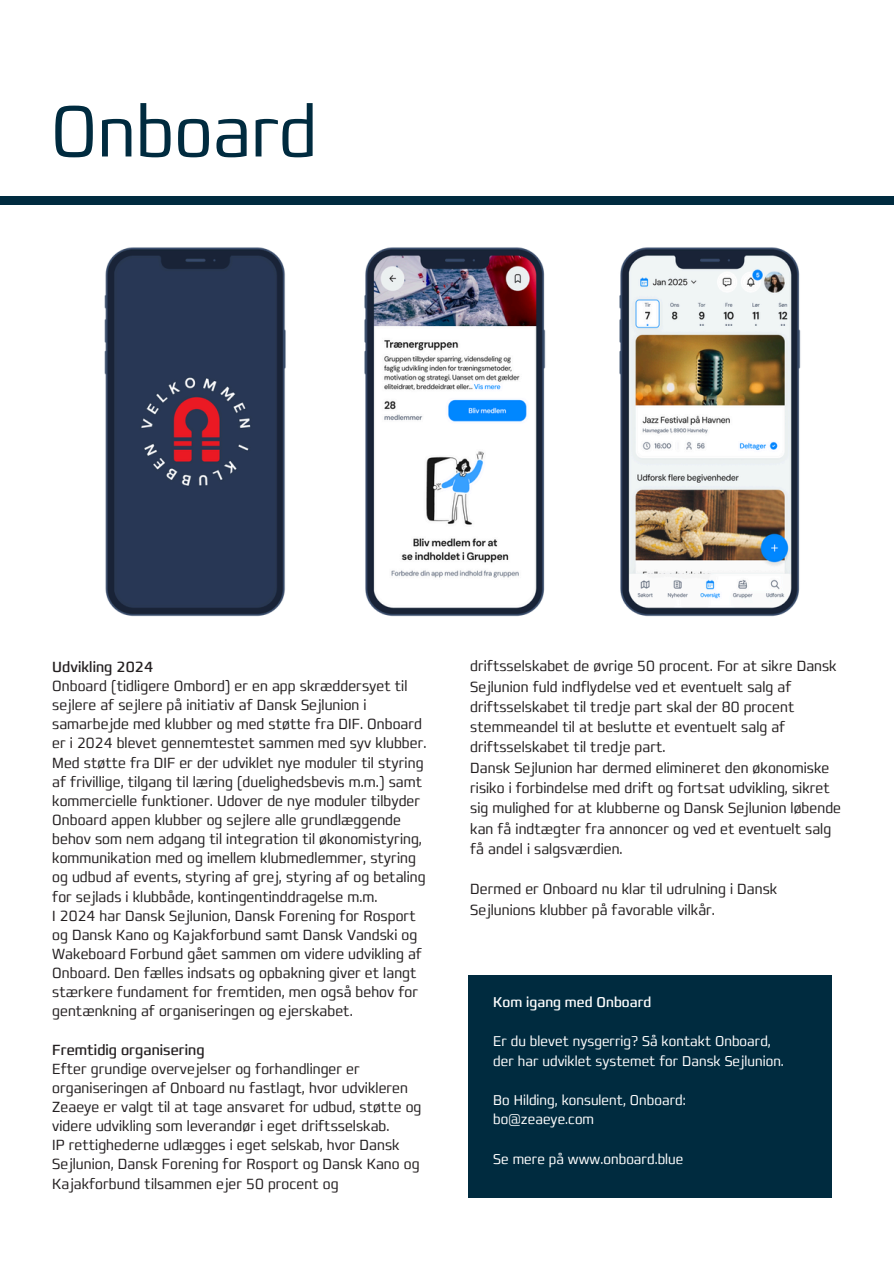
<style>
.page{position:relative;width:894px;height:1264px;background:#fff}
.page>*{position:absolute;margin:0;border:0;box-sizing:border-box;transform-origin:0 0}
.t1{font:300 condensed 73.5px "Francker Pro";color:#002b3f}
.t2{font:300 condensed 15px/19.2px "Francker Pro";letter-spacing:.005em;color:#231f20}
.t3{font:condensed 15px "Francker Pro";letter-spacing:.005em;color:#231f20}
.t4{font:300 condensed 14.4px/19.5px "Francker Pro";letter-spacing:.005em;color:#fff}
.t5{font:condensed 14.4px "Francker Pro";letter-spacing:.005em;color:#fff}
</style>
<div class="page">
<div style="left:0;top:196px;width:893px;height:8px;background:#002b3f"></div>
<img style="left:415px;top:247px;width:74px;height:370px">
<div style="left:468px;top:975px;width:363px;height:222px;background:#002b3f"></div>
<img style="left:104px;top:247px;width:311px;height:370px">
<img style="left:489px;top:247px;width:312px;height:370px">
<p class="t1" style="left:50px;top:86px;width:268px">Onboard</p>
<p class="t3" style="left:52px;top:657px;width:102px">Udvikling 2024</p>
<p class="t2" style="left:52px;top:676px;width:376px">Onboard (tidligere Ombord) er en app skræddersyet til sejlere af sejlere på initiativ af Dansk Sejlunion i samarbejde med klubber og med støtte fra DIF. Onboard er i 2024 blevet gennemtestet sammen med syv klubber.</p>
<p class="t2" style="left:52px;top:753px;width:375px">Med støtte fra DIF er der udviklet nye moduler til styring af frivillige, tilgang til læring (duelighedsbevis m.m.) samt kommercielle funktioner. Udover de nye moduler tilbyder Onboard appen klubber og sejlere alle grundlæggende behov som nem adgang til integration til økonomistyring, kommunikation med og imellem klubmedlemmer, styring og udbud af events, styring af grej, styring af og betaling for sejlads i klubbåde, kontingentinddragelse m.m.</p>
<p class="t2" style="left:52px;top:906px;width:371px">I 2024 har Dansk Sejlunion, Dansk Forening for Rosport og Dansk Kano og Kajakforbund samt Dansk Vandski og Wakeboard Forbund gået sammen om videre udvikling af Onboard. Den fælles indsats og opbakning giver et langt stærkere fundament for fremtiden, men også behov for gentænkning af organiseringen og ejerskabet.</p>
<p class="t3" style="left:52px;top:1040px;width:154px">Fremtidig organisering</p>
<p class="t2" style="left:52px;top:1059px;width:370px">Efter grundige overvejelser og forhandlinger er organiseringen af Onboard nu fastlagt, hvor udvikleren Zeaeye er valgt til at tage ansvaret for udbud, støtte og videre udvikling som leverandør i eget driftsselskab.</p>
<p class="t2" style="left:52px;top:1135px;width:368px">IP rettighederne udlægges i eget selskab, hvor Dansk<br>Sejlunion, Dansk Forening for Rosport og Dansk Kano og<br>Kajakforbund tilsammen ejer 50 procent og</p>
<p class="t2" style="left:470px;top:656px;width:368px;line-height:20.2px">driftsselskabet de øvrige 50 procent. For at sikre Dansk<br>Sejlunion fuld indflydelse ved et eventuelt salg af</p>
<p class="t2" style="left:470px;top:697px;width:325px;line-height:20.2px">driftsselskabet til tredje part skal der 80 procent stemmeandel til at beslutte et eventuelt salg af driftsselskabet til tredje part.</p>
<p class="t2" style="left:470px;top:758px;width:372px;line-height:20.2px">Dansk Sejlunion har dermed elimineret den økonomiske risiko i forbindelse med drift og fortsat udvikling, sikret sig mulighed for at klubberne og Dansk Sejlunion løbende kan få indtægter fra annoncer og ved et eventuelt salg få andel i salgsværdien.</p>
<p class="t2" style="left:470px;top:879px;width:308px;line-height:20.2px">Dermed er Onboard nu klar til udrulning i Dansk<br>Sejlunions klubber på favorable vilkår.</p>
<h1 class="t5" style="left:493px;top:993px;width:159px">Kom igang med Onboard</h1>
<p class="t4" style="left:493px;top:1031px;width:292px">Er du blevet nysgerrig? Så kontakt Onboard, der har udviklet systemet for Dansk Sejlunion.</p>
<p class="t4" style="left:493px;top:1090px;width:194px">Bo Hilding, konsulent, Onboard: bo@zeaeye.com</p>
<p class="t4" style="left:493px;top:1149px;width:192px">Se mere på www.onboard.blue</p>
</div>
